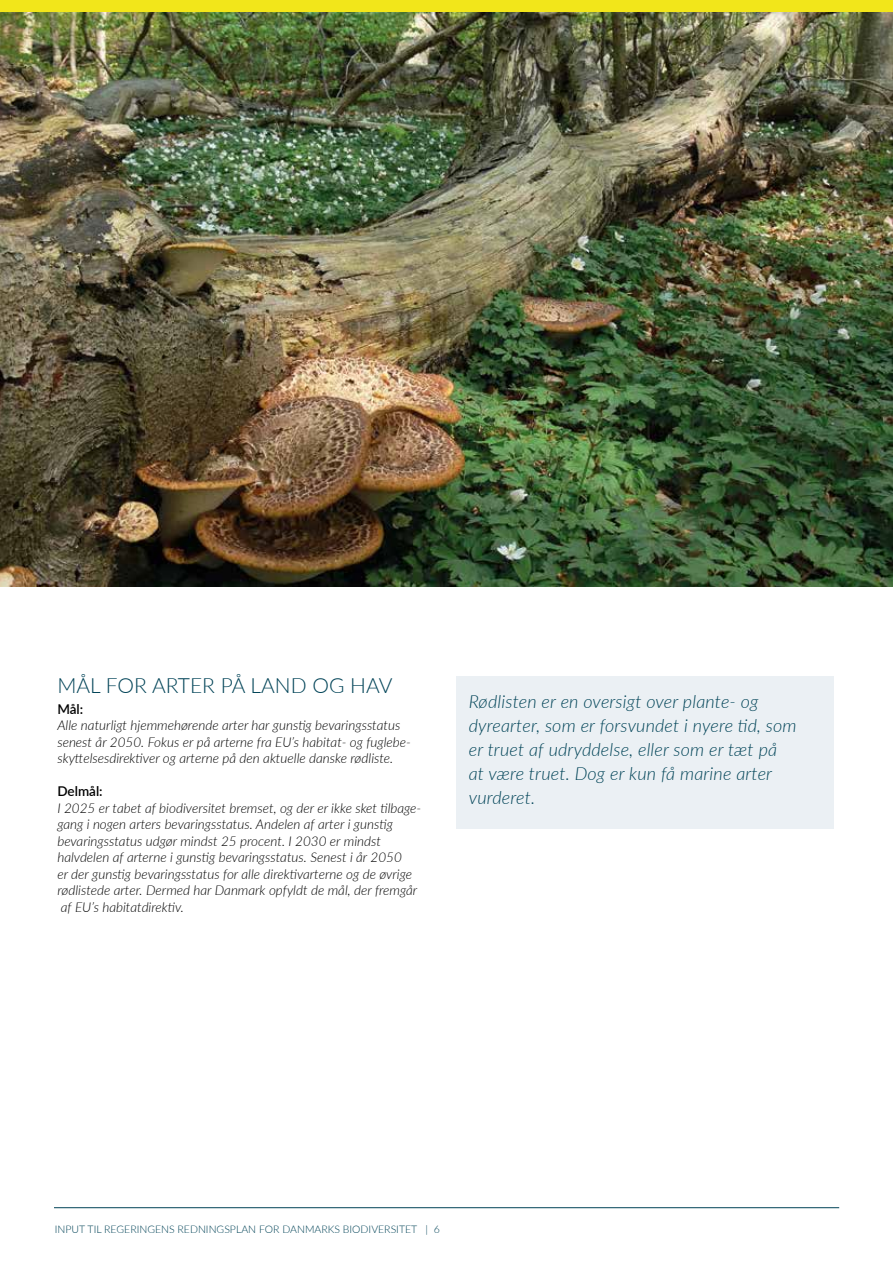
<style>
.page{position:relative;width:893px;height:1263px;background:#fff}
.page>*{position:absolute;margin:0;border:0;box-sizing:border-box;transform-origin:0 0}
.t1{font:300 21px "Lato";color:#004357}
.t2{font:italic 300 18px/24px "Lato";letter-spacing:.01em;color:#004357}
.t3{font:italic 300 13.5px/16.5px "Lato";color:#000}
.t4{font:600 13.5px "Lato";color:#000}
.t5{font:300 10.5px "Lato";color:#004357}
</style>
<div class="page">
<div style="left:0;top:0;width:893px;height:13px;background:#f2e61a"></div>
<hr style="left:54px;top:1207px;width:785px;height:1px;background:#004357">
<img style="left:0;top:13px;width:893px;height:574px">
<div style="left:456px;top:676px;width:377px;height:152px;background:#ebf0f4"></div>
<h1 class="t1" style="left:57px;top:671px;width:337px">MÅL FOR ARTER PÅ LAND OG HAV</h1>
<p class="t4" style="left:57px;top:699px;width:27px">Mål:</p>
<p class="t3" style="left:57px;top:717px;width:355px">Alle naturligt hjemmehørende arter har gunstig bevaringsstatus senest år 2050. Fokus er på arterne fra EU’s habitat- og fuglebe&shy;skyttelsesdirektiver og arterne på den aktuelle danske rødliste.</p>
<p class="t4" style="left:57px;top:781px;width:47px">Delmål:</p>
<p class="t3" style="left:57px;top:799px;width:366px">I 2025 er tabet af biodiversitet bremset, og der er ikke sket tilbage&shy;gang i nogen arters bevaringsstatus. Andelen af arter i gunstig bevaringsstatus udgør mindst 25 procent. I 2030 er mindst halvdelen af arterne i gunstig bevaringsstatus. Senest i år 2050<br>er der gunstig bevaringsstatus for alle direktivarterne og de øvrige rødlistede arter. Dermed har Danmark opfyldt de mål, der fremgår af EU’s habitatdirektiv.</p>
<h2 class="t2" style="left:469px;top:688px;width:329px">Rødlisten er en oversigt over plante- og dyrearter, som er forsvundet i nyere tid, som er truet af udryddelse, eller som er tæt på at være truet. Dog er kun få marine arter vurderet.</h2>
<p class="t5" style="left:55px;top:1222px;width:386px">INPUT TIL REGERINGENS REDNINGSPLAN FOR DANMARKS BIODIVERSITET | 6</p>
</div>
